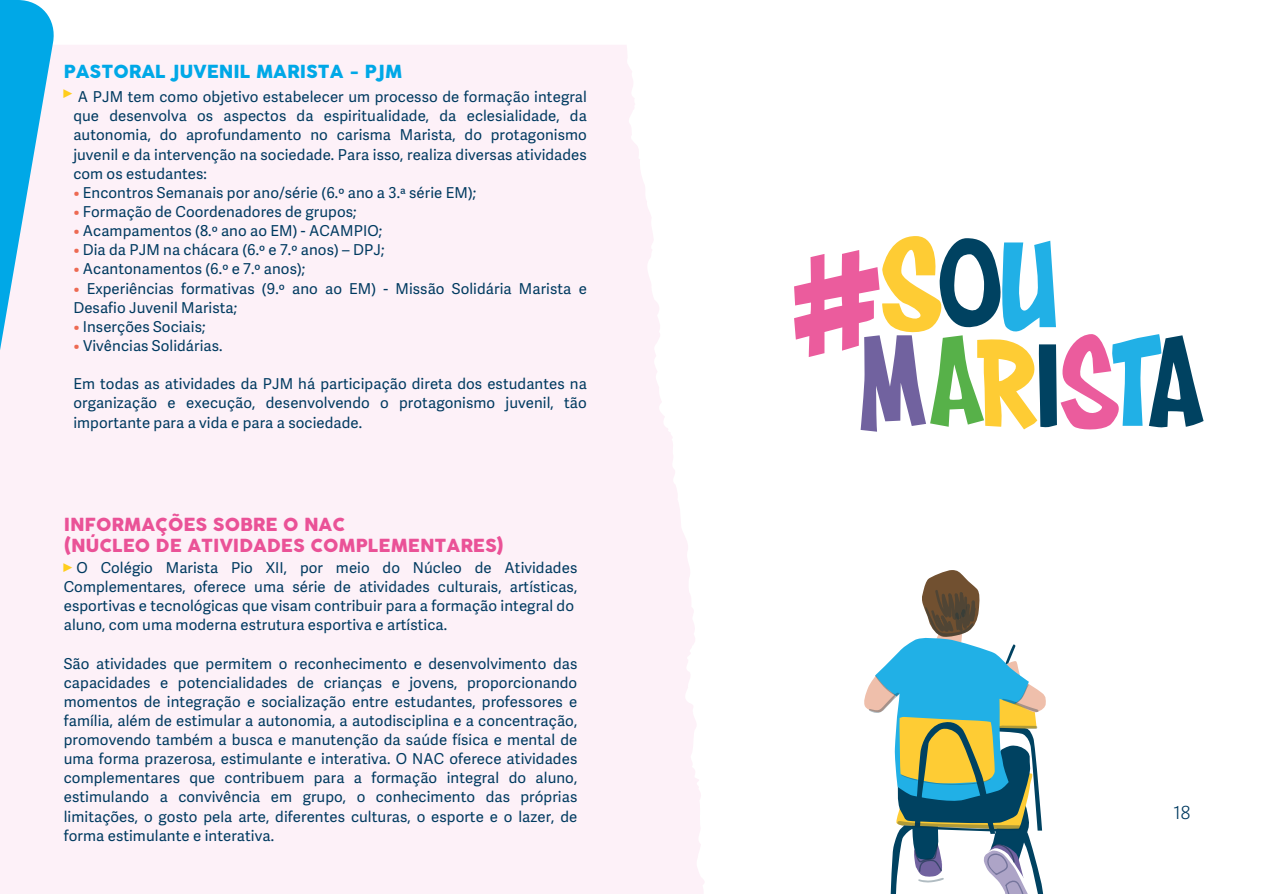
<style>
.page{position:relative;width:1263px;height:894px;background:#fff}
.page>*{position:absolute;margin:0;border:0;box-sizing:border-box;transform-origin:0 0}
.t1{font:18px/20.2px "Cocogoose Pro";color:#ea5297}
.t2{font:18px "Cocogoose Pro";color:#00a8e7}
.t3{font:300 18px "Adelle Sans";color:#003a60}
.t4{font:15px/19.2px "Adelle Sans";letter-spacing:.005em;color:#003a60;text-align:justify}
.t5{font:italic 500 15px "Kanit";color:#ffcd1c}
.s1{font-family:"Adelle Sans Sb";color:#ed6a53}
.s2{font-family:"Kanit";font-weight:500;font-style:italic;color:#ffcd1c}
</style>
<div class="page">
<div style="left:0;top:45px;width:704px;height:848px;background:#fdf1f8"></div>
<svg style="left:0;top:0;width:54px;height:350px"></svg>
<svg style="left:864px;top:570px;width:182px;height:323px"></svg>
<svg style="left:794px;top:236px;width:409px;height:195px"></svg>
<p class="t2" style="left:64px;top:63px;width:340px">PASTORAL JUVENIL MARISTA - PJM</p>
<p class="t5" style="left:64px;top:81px;width:11px">▶</p>
<p class="t4" style="left:73px;top:89px;width:515px;text-indent:5px">A PJM tem como objetivo estabelecer um processo de formação integral que desenvolva os aspectos da espiritualidade, da eclesialidade, da autonomia, do aprofundamento no carisma Marista, do protagonismo juvenil e da intervenção na sociedade. Para isso, realiza diversas atividades com os estudantes:</p>
<p class="t4" style="left:73px;top:184px;width:404px"><span class="s1">•</span> Encontros Semanais por ano/série (6.º ano a 3.ª série EM);</p>
<p class="t4" style="left:73px;top:203px;width:285px"><span class="s1">•</span> Formação de Coordenadores de grupos;</p>
<p class="t4" style="left:73px;top:222px;width:310px"><span class="s1">•</span> Acampamentos (8.º ano ao EM) - ACAMPIO;</p>
<p class="t4" style="left:73px;top:242px;width:312px"><span class="s1">•</span> Dia da PJM na chácara (6.º e 7.º anos) – DPJ;</p>
<p class="t4" style="left:73px;top:261px;width:233px"><span class="s1">•</span> Acantonamentos (6.º e 7.º anos);</p>
<p class="t4" style="left:73px;top:280px;width:515px"><span class="s1">•</span> Experiências formativas (9.º ano ao EM) - Missão Solidária Marista e<br>Desafio Juvenil Marista;</p>
<p class="t4" style="left:73px;top:318px;width:134px"><span class="s1">•</span> Inserções Sociais;</p>
<p class="t4" style="left:73px;top:337px;width:151px"><span class="s1">•</span> Vivências Solidárias.</p>
<p class="t4" style="left:73px;top:375px;width:515px">Em todas as atividades da PJM há participação direta dos estudantes na organização e execução, desenvolvendo o protagonismo juvenil, tão importante para a vida e para a sociedade.</p>
<p class="t1" style="left:64px;top:515px;width:442px">INFORMAÇÕES SOBRE O NAC<br>(NÚCLEO DE ATIVIDADES COMPLEMENTARES)</p>
<p class="t4" style="left:64px;top:559px;width:515px"><span class="s2">▶</span> O Colégio Marista Pio XII, por meio do Núcleo de Atividades</p>
<p class="t4" style="left:64px;top:578px;width:515px;text-align:left">Complementares, oferece uma série de atividades culturais, artísticas, esportivas e tecnológicas que visam contribuir para a formação integral do aluno, com uma moderna estrutura esportiva e artística.</p>
<p class="t4" style="left:64px;top:655px;width:515px">São atividades que permitem o reconhecimento e desenvolvimento das capacidades e potencialidades de crianças e jovens, proporcionando momentos de integração e socialização entre estudantes, professores e família, além de estimular a autonomia, a autodisciplina e a concentração, promovendo também a busca e manutenção da saúde física e mental de uma forma prazerosa, estimulante e interativa. O NAC oferece atividades complementares que contribuem para a formação integral do aluno, estimulando a convivência em grupo, o conhecimento das próprias limitações, o gosto pela arte, diferentes culturas, o esporte e o lazer, de forma estimulante e interativa.</p>
<p class="t3" style="left:1174px;top:805px;width:18px">18</p>
</div>
